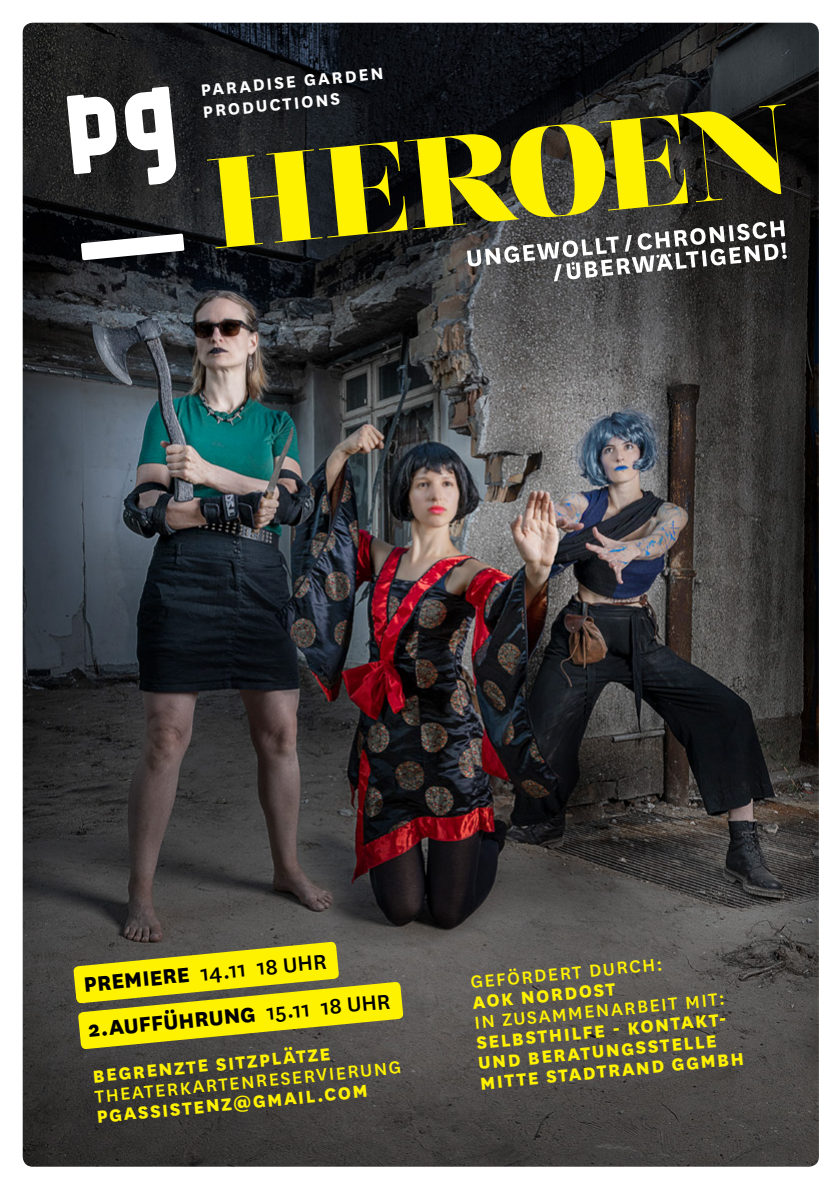
<style>
.page{position:relative;width:840px;height:1191px;background:#fff}
.page>*{position:absolute;margin:0;border:0;box-sizing:border-box;transform-origin:0 0}
.t1{font:800 24.4px "National";color:#000}
.t2{font:500 24.4px "National";color:#000}
.t3{font:800 20.4px/20.4px "National";color:#fff200}
.t4{font:500 20.4px "National";color:#fff200}
.t5{font:700 19px/21px "National";color:#fff}
.s1{font-weight:800}
.s2{font-weight:500}
</style>
<div class="page">
<img style="left:23px;top:23px;width:795px;height:1143px">
<svg style="left:67px;top:95px;width:51px;height:79px"></svg>
<svg style="left:124px;top:86px;width:53px;height:99px"></svg>
<svg style="left:81px;top:233px;width:103px;height:27px"></svg>
<svg style="left:207px;top:104px;width:578px;height:144px;background:#696516"></svg>
<svg style="left:73px;top:941px;width:330px;height:108px;background:#bbb21e"></svg>
<svg style="left:466px;top:220px;width:320px;height:61px"></svg>
<p class="t5" style="left:199px;top:79px;width:185px;rotate:-6deg">PARADISE GARDEN<br>PRODUCTIONS</p>
<p class="t2" style="left:82px;top:969px;width:245px;rotate:-6deg"><span class="s1">PREMIERE</span> 14.11 18 UHR</p>
<p class="t1" style="left:86px;top:1013px;width:305px;rotate:-6deg">2.AUFFÜHRUNG <span class="s2">15.11 18 UHR</span></p>
<p class="t3" style="left:92px;top:1065px;width:240px;rotate:-6deg">BEGRENZTE SITZPLÄTZE</p>
<p class="t4" style="left:93px;top:1084px;width:309px;rotate:-6deg">THEATERKARTENRESERVIERUNG</p>
<p class="t3" style="left:96px;top:1106px;width:273px;rotate:-6deg">PGASSISTENZ@GMAIL.COM</p>
<p class="t4" style="left:469px;top:969px;width:194px;rotate:-6deg">GEFÖRDERT DURCH:</p>
<p class="t3" style="left:471px;top:991px;width:145px;rotate:-6deg">AOK NORDOST</p>
<p class="t4" style="left:473px;top:1010px;width:253px;rotate:-6deg">IN ZUSAMMENARBEIT MIT:</p>
<p class="t3" style="left:474px;top:1032px;width:266px;rotate:-6deg">SELBSTHILFE - KONTAKT-<br>UND BERATUNGSSTELLE<br>MITTE STADTRAND GGMBH</p>
</div>
